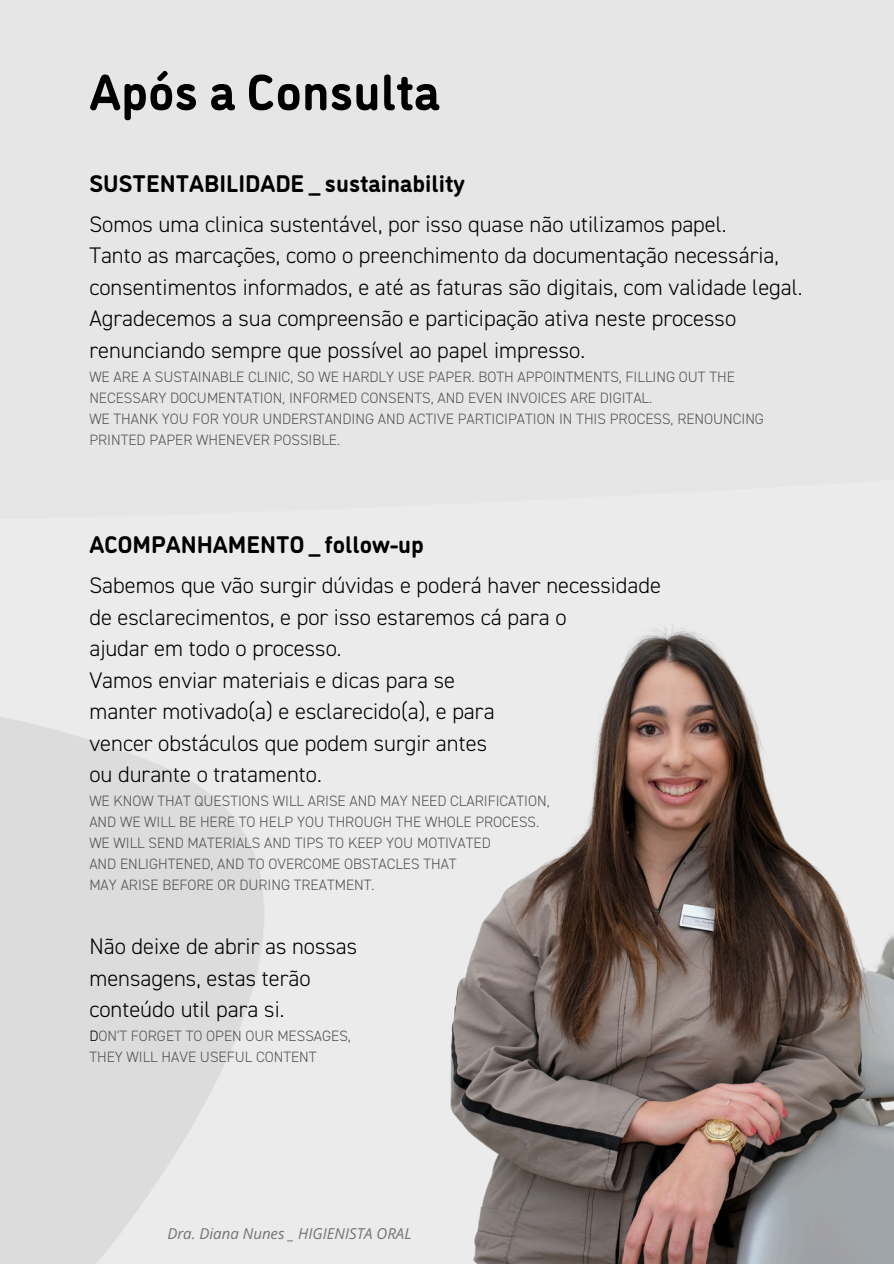
<style>
.page{position:relative;width:894px;height:1264px;background:#fff}
.page>*{position:absolute;margin:0;border:0;box-sizing:border-box;transform-origin:0 0}
.t1{font:700 50.85px "DI Nosaur";color:#000}
.t2{font:700 24px "DI Nosaur";color:#000}
.t3{font:300 22.5px/31.5px "DIN2014";color:#000}
.t4{font:300 15px/21px "DIN2014";color:#545454}
.t5{font:italic 15px "Open Sans";color:#737373}
.s1{color:#000}
</style>
<div class="page">
<img style="left:446px;top:622px;width:447px;height:641px">
<p class="t1" style="left:89px;top:52px;width:352px">Após a Consulta</p>
<p class="t2" style="left:89px;top:164px;width:377px">SUSTENTABILIDADE _ sustainability</p>
<h1 class="t3" style="left:89px;top:209px;width:638px">Somos uma clinica sustentável, por isso quase não utilizamos papel.</h1>
<h2 class="t3" style="left:89px;top:241px;width:714px">Tanto as marcações, como o preenchimento da documentação necessária, consentimentos informados, e até as faturas são digitais, com validade legal.</h2>
<p class="t3" style="left:89px;top:304px;width:648px">Agradecemos a sua compreensão e participação ativa neste processo renunciando sempre que possível ao papel impresso.</p>
<p class="t4" style="left:89px;top:367px;width:646px">WE ARE A SUSTAINABLE CLINIC, SO WE HARDLY USE PAPER. BOTH APPOINTMENTS, FILLING OUT THE<br>NECESSARY DOCUMENTATION, INFORMED CONSENTS, AND EVEN INVOICES ARE DIGITAL.</p>
<p class="t4" style="left:89px;top:409px;width:676px">WE THANK YOU FOR YOUR UNDERSTANDING AND ACTIVE PARTICIPATION IN THIS PROCESS, RENOUNCING<br>PRINTED PAPER WHENEVER POSSIBLE.</p>
<p class="t2" style="left:89px;top:526px;width:336px">ACOMPANHAMENTO _ follow-up</p>
<p class="t3" style="left:89px;top:571px;width:573px">Sabemos que vão surgir dúvidas e poderá haver necessidade</p>
<h2 class="t3" style="left:89px;top:602px;width:478px">de esclarecimentos, e por isso estaremos cá para o</h2>
<p class="t3" style="left:89px;top:634px;width:254px">ajudar em todo o processo.</p>
<p class="t3" style="left:89px;top:665px;width:367px">Vamos enviar materiais e dicas para se</p>
<p class="t3" style="left:89px;top:697px;width:406px">manter motivado(a) e esclarecido(a), e para</p>
<p class="t3" style="left:89px;top:728px;width:399px">vencer obstáculos que podem surgir antes</p>
<p class="t3" style="left:89px;top:760px;width:234px">ou durante o tratamento.</p>
<p class="t4" style="left:89px;top:791px;width:462px">WE KNOW THAT QUESTIONS WILL ARISE AND MAY NEED CLARIFICATION,</p>
<p class="t4" style="left:89px;top:812px;width:451px">AND WE WILL BE HERE TO HELP YOU THROUGH THE WHOLE PROCESS.</p>
<p class="t4" style="left:89px;top:833px;width:403px">WE WILL SEND MATERIALS AND TIPS TO KEEP YOU MOTIVATED</p>
<p class="t4" style="left:89px;top:854px;width:369px">AND ENLIGHTENED, AND TO OVERCOME OBSTACLES THAT</p>
<p class="t4" style="left:89px;top:875px;width:287px">MAY ARISE BEFORE OR DURING TREATMENT.</p>
<p class="t3" style="left:89px;top:932px;width:269px">Não deixe de abrir as nossas</p>
<p class="t3" style="left:89px;top:963px;width:223px">mensagens, estas terão</p>
<p class="t3" style="left:89px;top:995px;width:196px">conteúdo util para si.</p>
<p class="t4" style="left:89px;top:1026px;width:263px"><span class="s1">D</span>ON'T FORGET TO OPEN OUR MESSAGES,</p>
<p class="t4" style="left:89px;top:1047px;width:229px">THEY WILL HAVE USEFUL CONTENT</p>
<p class="t5" style="left:167px;top:1223px;width:245px">Dra. Diana Nunes _ HIGIENISTA ORAL</p>
</div>
